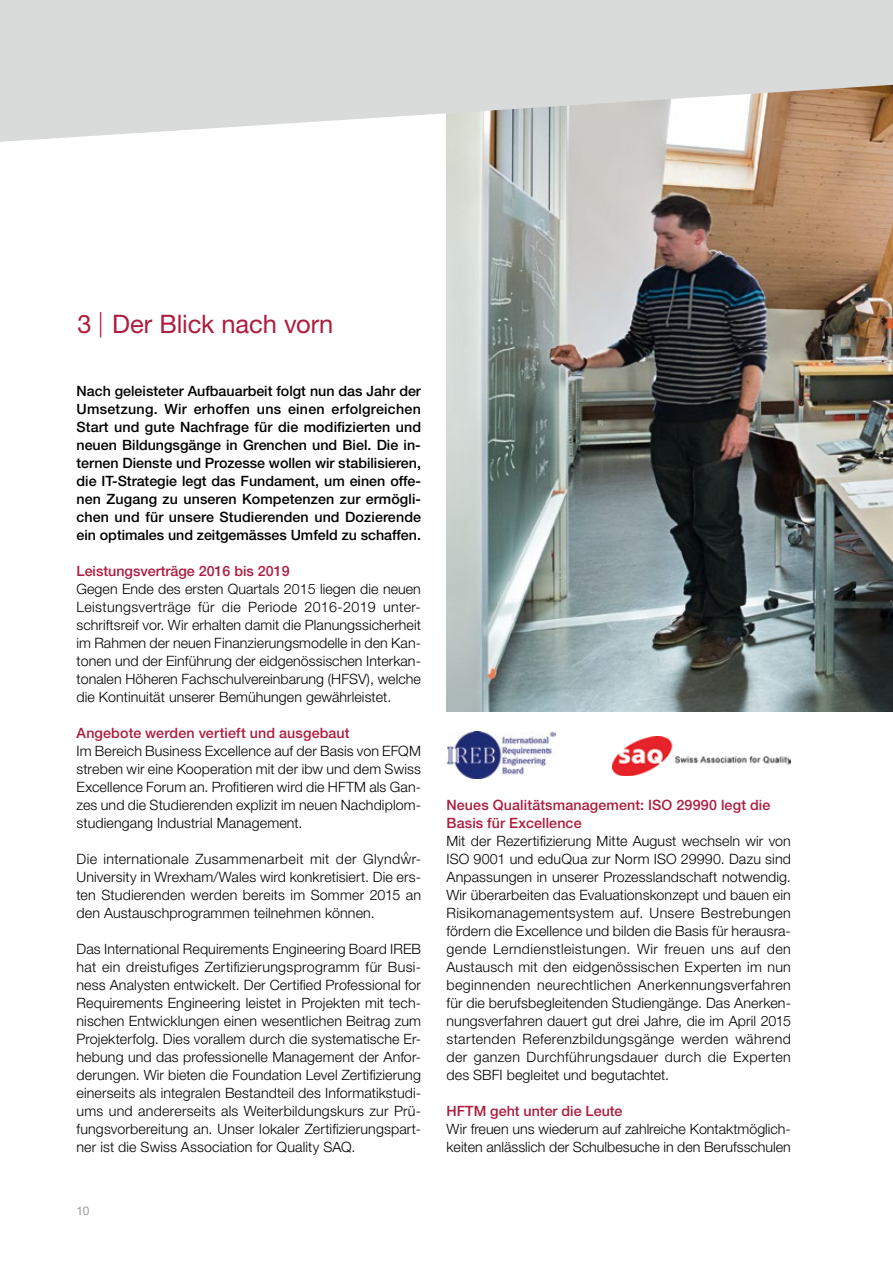
<style>
.page{position:relative;width:893px;height:1263px;background:#fff}
.page>*{position:absolute;margin:0;border:0;box-sizing:border-box;transform-origin:0 0}
.t1{font:25.5px "Helvetica Neue LT Std";letter-spacing:-.005em;color:#ae1c3e}
.t2{font:300 14.25px/18px "Helvetica Neue LT Std";letter-spacing:.005em;color:#000;text-align:justify}
.t3{font:500 14.25px/18px "Helvetica Neue LT Std";color:#000;text-align:justify}
.t4{font:500 14.25px/18px "Helvetica Neue LT Std";letter-spacing:.01em;color:#ae1c3e}
.t5{font:12px "Helvetica Neue LT Std";color:#9c9c9d}
.t6{font:9px "Helvetica Neue LT Std";color:#000}
</style>
<div class="page">
<img style="left:446px;top:142px;width:447px;height:569px">
<svg style="left:0;top:0;width:893px;height:142px;background:#d8d6d4"></svg>
<img style="left:447px;top:732px;width:108px;height:46px">
<img style="left:612px;top:736px;width:179px;height:39px">
<h1 class="t1" style="left:78px;top:309px;width:257px">3 | Der Blick nach vorn</h1>
<p class="t3" style="left:77px;top:382px;width:346px">Nach geleisteter Aufbauarbeit folgt nun das Jahr der Umsetzung. Wir erhoffen uns einen erfolgreichen Start und gute Nachfrage für die modifizierten und neuen Bildungsgänge in Grenchen und Biel. Die in&shy;ternen Dienste und Prozesse wollen wir stabilisieren, die IT-Strategie legt das Fundament, um einen offe&shy;nen Zugang zu unseren Kompetenzen zur ermögli&shy;chen und für unsere Studierenden und Dozierende ein optimales und zeitgemässes Umfeld zu schaffen.</p>
<p class="t4" style="left:77px;top:562px;width:215px">Leistungsverträge 2016 bis 2019</p>
<p class="t2" style="left:77px;top:580px;width:346px">Gegen Ende des ersten Quartals 2015 liegen die neuen Leistungsverträge für die Periode 2016-2019 unter&shy;schriftsreif vor. Wir erhalten damit die Planungssicherheit im Rahmen der neuen Finanzierungsmodelle in den Kan&shy;tonen und der Einführung der eidgenössischen Interkan&shy;tonalen Höheren Fachschulvereinbarung (HFSV), welche die Kontinuität unserer Bemühungen gewährleistet.</p>
<p class="t4" style="left:77px;top:724px;width:275px">Angebote werden vertieft und ausgebaut</p>
<p class="t2" style="left:77px;top:742px;width:346px">Im Bereich Business Excellence auf der Basis von EFQM streben wir eine Kooperation mit der ibw und dem Swiss Excellence Forum an. Profitieren wird die HFTM als Gan&shy;zes und die Studierenden explizit im neuen Nachdiplom&shy;studiengang Industrial Management.</p>
<p class="t2" style="left:77px;top:850px;width:346px">Die internationale Zusammenarbeit mit der Glyndwr-University in Wrexham/Wales wird konkretisiert. Die ers&shy;ten Studierenden werden bereits im Sommer 2015 an den Austauschprogrammen teilnehmen können.</p>
<p class="t2" style="left:77px;top:940px;width:346px">Das International Requirements Engineering Board IREB hat ein dreistufiges Zertifizierungsprogramm für Busi&shy;ness Analysten entwickelt. Der Certified Professional for Requirements Engineering leistet in Projekten mit tech&shy;nischen Entwicklungen einen wesentlichen Beitrag zum Projekterfolg. Dies vorallem durch die systematische Er&shy;hebung und das professionelle Management der Anfor&shy;derungen. Wir bieten die Foundation Level Zertifizierung einerseits als integralen Bestandteil des Informatikstudi&shy;ums und andererseits als Weiterbildungskurs zur Prü&shy;fungsvorbereitung an. Unser lokaler Zertifizierungspart&shy;ner ist die Swiss Association for Quality SAQ.</p>
<p class="t6" style="left:403px;top:849px;width:7px">^</p>
<p class="t5" style="left:77px;top:1204px;width:14px">10</p>
<p class="t4" style="left:446px;top:796px;width:325px">Neues Qualitätsmanagement: ISO 29990 legt die<br>Basis für Excellence</p>
<p class="t2" style="left:446px;top:832px;width:346px">Mit der Rezertifizierung Mitte August wechseln wir von ISO 9001 und eduQua zur Norm ISO 29990. Dazu sind Anpassungen in unserer Prozesslandschaft notwendig.<br>Wir überarbeiten das Evaluationskonzept und bauen ein Risikomanagementsystem auf. Unsere Bestrebungen fördern die Excellence und bilden die Basis für herausra&shy;gende Lerndienstleistungen. Wir freuen uns auf den Austausch mit den eidgenössischen Experten im nun beginnenden neurechtlichen Anerkennungsverfahren für die berufsbegleitenden Studiengänge. Das Anerken&shy;nungsverfahren dauert gut drei Jahre, die im April 2015 startenden Referenzbildungsgänge werden während der ganzen Durchführungsdauer durch die Experten des SBFI begleitet und begutachtet.</p>
<p class="t4" style="left:446px;top:1102px;width:178px">HFTM geht unter die Leute</p>
<p class="t2" style="left:446px;top:1120px;width:346px">Wir freuen uns wiederum auf zahlreiche Kontaktmöglich&shy;keiten anlässlich der Schulbesuche in den Berufsschulen</p>
</div>
